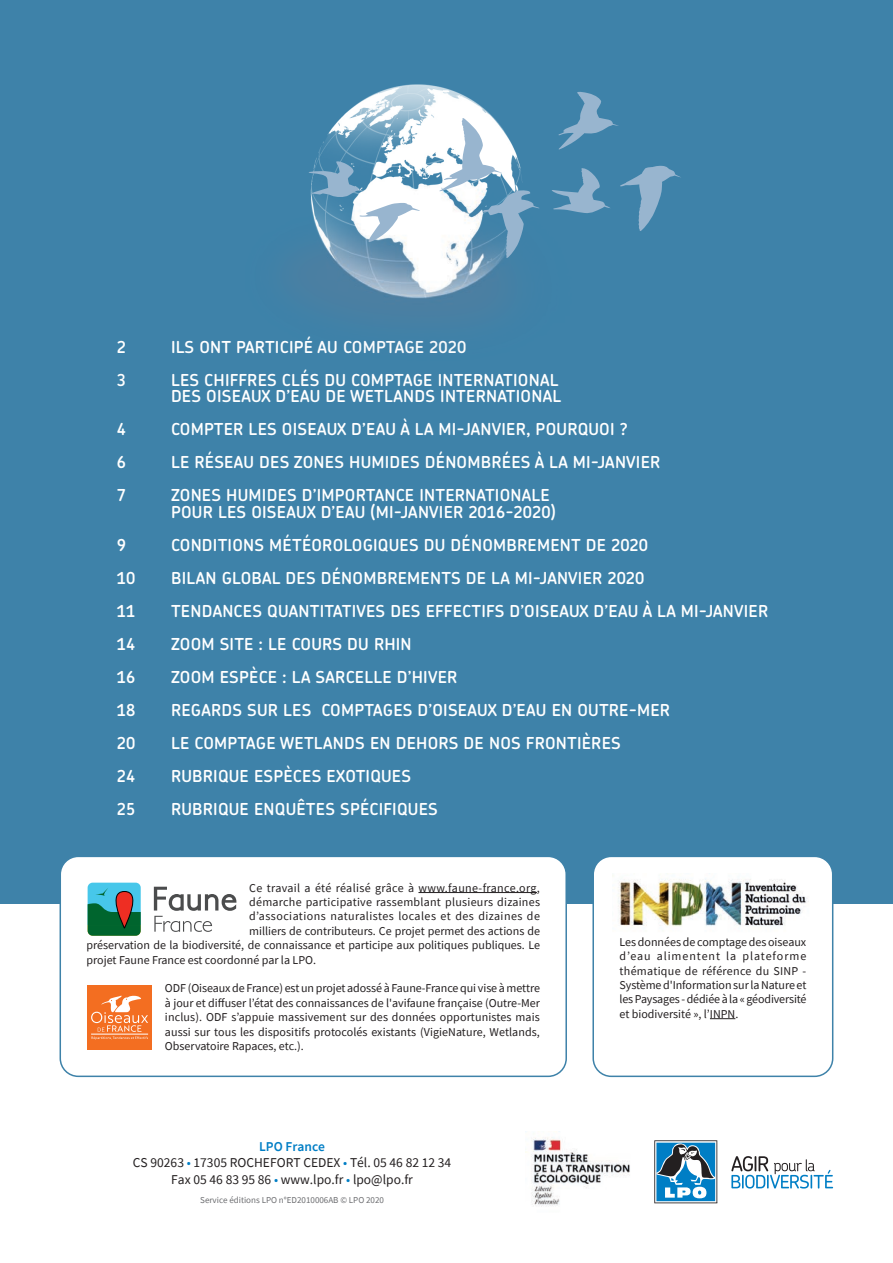
<style>
.page{position:relative;width:893px;height:1263px;background:#fff}
.page>*{position:absolute;margin:0;border:0;box-sizing:border-box;transform-origin:0 0}
.t1{font:600 16.5px/16.5px "Chevin Pro";letter-spacing:.015em;color:#fff}
.t2{font:13.5px/16.2px "Source Sans Pro";color:#231f20;text-align:center}
.t3{font:12px/14.4px "Source Sans Pro";color:#231f20;text-align:justify}
.t4{font:12px "Source Sans Pro";letter-spacing:.02em;color:#231f20}
.t5{font:12px "Source Sans Pro";letter-spacing:.035em;color:#231f20}
.t6{font:12px "Source Sans Pro";letter-spacing:.03em;color:#231f20}
.t7{font:9px "Source Sans Pro";color:#6c6d70}
.s1{font-weight:600;color:#007ec5}
.s2{color:#007ec5}
</style>
<div class="page">
<div style="left:0;top:0;width:893px;height:903px;background:#3e82a9"></div>
<img style="left:300px;top:84px;width:203px;height:231px">
<svg style="left:307px;top:91px;width:374px;height:168px"></svg>
<svg style="left:731px;top:1156px;width:102px;height:32px"></svg>
<svg style="left:654px;top:1140px;width:63px;height:63px;background:#5591b3"></svg>
<div style="left:60px;top:856px;width:506px;height:220px;background:#fff;border-radius:18px"></div>
<hr style="left:418px;top:892px;width:119px;height:1px;background:#231f20">
<div style="left:60px;top:856px;width:507px;height:221px;border:2px solid #3e82a9;border-radius:18px"></div>
<svg style="left:88px;top:883px;width:53px;height:53px;background:#3d8174"></svg>
<svg style="left:154px;top:887px;width:82px;height:45px"></svg>
<div style="left:593px;top:856px;width:240px;height:220px;background:#fff;border-radius:18px"></div>
<svg style="left:710px;top:1018px;width:25px;height:1px"></svg>
<div style="left:592px;top:856px;width:241px;height:221px;border:2px solid #3e82a9;border-radius:18px"></div>
<img style="left:618px;top:878px;width:191px;height:49px">
<img style="left:526px;top:1131px;width:104px;height:76px">
<div style="left:88px;top:985px;width:64px;height:65px;background:#f36e21"></div>
<svg style="left:91px;top:995px;width:57px;height:45px"></svg>
<p class="t1" style="left:117px;top:338px;width:11px">2</p>
<p class="t1" style="left:171px;top:338px;width:297px">ILS ONT PARTICIPÉ AU COMPTAGE 2020</p>
<p class="t1" style="left:117px;top:371px;width:11px">3</p>
<p class="t1" style="left:171px;top:371px;width:392px">LES CHIFFRES CLÉS DU COMPTAGE INTERNATIONAL<br>DES OISEAUX D’EAU DE WETLANDS INTERNATIONAL</p>
<p class="t1" style="left:117px;top:420px;width:11px">4</p>
<p class="t1" style="left:171px;top:420px;width:458px">COMPTER LES OISEAUX D’EAU À LA MI-JANVIER, POURQUOI ?</p>
<p class="t1" style="left:117px;top:453px;width:11px">6</p>
<p class="t1" style="left:171px;top:453px;width:491px">LE RÉSEAU DES ZONES HUMIDES DÉNOMBRÉES À LA MI-JANVIER</p>
<p class="t1" style="left:117px;top:486px;width:11px">7</p>
<p class="t1" style="left:171px;top:486px;width:386px">ZONES HUMIDES D’IMPORTANCE INTERNATIONALE<br>POUR LES OISEAUX D’EAU (MI-JANVIER 2016-2020)</p>
<p class="t1" style="left:117px;top:536px;width:11px">9</p>
<p class="t1" style="left:171px;top:536px;width:479px">CONDITIONS MÉTÉOROLOGIQUES DU DÉNOMBREMENT DE 2020</p>
<p class="t1" style="left:117px;top:569px;width:20px">10</p>
<p class="t1" style="left:171px;top:569px;width:475px">BILAN GLOBAL DES DÉNOMBREMENTS DE LA MI-JANVIER 2020</p>
<p class="t1" style="left:117px;top:602px;width:20px">11</p>
<p class="t1" style="left:171px;top:602px;width:599px">TENDANCES QUANTITATIVES DES EFFECTIFS D’OISEAUX D’EAU À LA MI-JANVIER</p>
<p class="t1" style="left:117px;top:635px;width:20px">14</p>
<p class="t1" style="left:171px;top:635px;width:242px">ZOOM SITE : LE COURS DU RHIN</p>
<p class="t1" style="left:117px;top:668px;width:20px">16</p>
<p class="t1" style="left:171px;top:668px;width:288px">ZOOM ESPÈCE : LA SARCELLE D’HIVER</p>
<p class="t1" style="left:117px;top:701px;width:20px">18</p>
<p class="t1" style="left:171px;top:701px;width:500px">REGARDS SUR LES COMPTAGES D’OISEAUX D’EAU EN OUTRE-MER</p>
<p class="t1" style="left:117px;top:734px;width:20px">20</p>
<p class="t1" style="left:171px;top:734px;width:451px">LE COMPTAGE WETLANDS EN DEHORS DE NOS FRONTIÈRES</p>
<p class="t1" style="left:117px;top:767px;width:20px">24</p>
<p class="t1" style="left:171px;top:767px;width:242px">RUBRIQUE ESPÈCES EXOTIQUES</p>
<p class="t1" style="left:117px;top:800px;width:20px">25</p>
<p class="t1" style="left:171px;top:800px;width:268px">RUBRIQUE ENQUÊTES SPÉCIFIQUES</p>
<p class="t6" style="left:249px;top:880px;width:292px">Ce travail a été réalisé grâce à www.faune-france.org,</p>
<p class="t4" style="left:249px;top:894px;width:292px">démarche participative rassemblant plusieurs dizaines</p>
<p class="t5" style="left:249px;top:909px;width:292px">d’associations naturalistes locales et des dizaines de</p>
<p class="t3" style="left:249px;top:923px;width:292px">milliers de contributeurs. Ce projet permet des actions de</p>
<p class="t3" style="left:87px;top:938px;width:455px">préservation de la biodiversité, de connaissance et participe aux politiques publiques. Le</p>
<p class="t3" style="left:87px;top:952px;width:231px">projet Faune France est coordonné par la LPO.</p>
<p class="t3" style="left:165px;top:981px;width:376px">ODF (Oiseaux de France) est un projet adossé à Faune-France qui vise à mettre à jour et diffuser l’état des connaissances de l'avifaune française (Outre-Mer inclus). ODF s’appuie massivement sur des données opportunistes mais aussi sur tous les dispositifs protocolés existants (VigieNature, Wetlands, Observatoire Rapaces, etc.).</p>
<p class="t2" style="left:133px;top:1138px;width:320px"><span class="s1">LPO France<br></span>CS 90263 <span class="s2">•</span> 17305 ROCHEFORT CEDEX <span class="s2">•</span> Tél. 05 46 82 12 34<br>Fax 05 46 83 95 86 <span class="s2">•</span> www.lpo.fr <span class="s2">•</span> lpo@lpo.fr</p>
<p class="t7" style="left:200px;top:1194px;width:185px">Service éditions LPO n°ED2010006AB © LPO 2020</p>
<p class="t3" style="left:619px;top:934px;width:189px">Les données de comptage des oiseaux d’eau alimentent la plateforme thématique de référence du SINP - Système d'Information sur la Nature et les Paysages - dédiée à la « géodiversité et biodiversité », l’INPN.</p>
</div>
